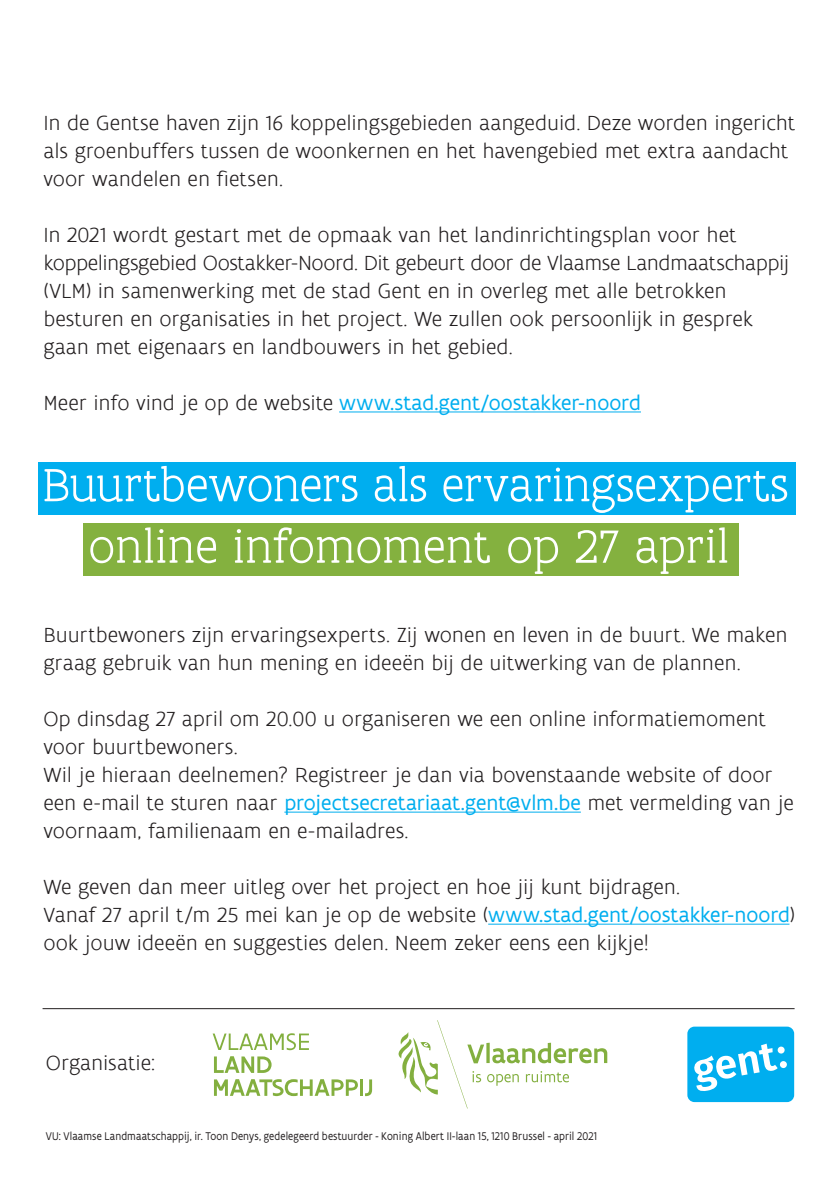
<style>
.page{position:relative;width:840px;height:1191px;background:#fff}
.page>*{position:absolute;margin:0;border:0;box-sizing:border-box;transform-origin:0 0}
.t1{font:300 50px "Flanders Art Serif";letter-spacing:-.01em;color:#fff}
.t2{font:300 22px/28px "Flanders Art Sans";letter-spacing:-.005em;color:#231f20}
.t3{font:22px "Flanders Art Sans";letter-spacing:-.005em;color:#00aeef}
.t4{font:12px "Flanders Art Sans";letter-spacing:.01em;color:#231f20;scale:.9 1}
.s1{font-weight:300;color:#231f20}
.s2{font-weight:400;color:#00aeef}
</style>
<div class="page">
<hr style="left:339px;top:411px;width:301px;height:1px;background:#00aeef">
<hr style="left:284px;top:811px;width:296px;height:1px;background:#00aeef">
<hr style="left:488px;top:923px;width:301px;height:1px;background:#00aeef">
<svg style="left:212px;top:1033px;width:97px;height:17px"></svg>
<svg style="left:214px;top:1056px;width:57px;height:17px"></svg>
<svg style="left:214px;top:1079px;width:144px;height:17px"></svg>
<hr style="left:360px;top:1079px;width:3px;height:16px;background:#83af3f">
<svg style="left:365px;top:1079px;width:7px;height:17px"></svg>
<svg style="left:398px;top:1020px;width:209px;height:88px"></svg>
<div style="left:687px;top:1026px;width:106px;height:76px;background:#00aeef;border-radius:7px"></div>
<svg style="left:694px;top:1043px;width:83px;height:48px"></svg>
<svg style="left:777px;top:1046px;width:7px;height:7px"></svg>
<svg style="left:779px;top:1060px;width:7px;height:8px"></svg>
<hr style="left:43px;top:1008px;width:751px;height:1px;background:#231f20">
<div style="left:39px;top:462px;width:756px;height:52px;background:#00aeef"></div>
<div style="left:84px;top:524px;width:654px;height:52px;background:#84b13f"></div>
<p class="t2" style="left:43px;top:109px;width:753px">In de Gentse haven zijn 16 koppelingsgebieden aangeduid. Deze worden ingericht als groenbuffers tussen de woonkernen en het havengebied met extra aandacht voor wandelen en fietsen.</p>
<p class="t2" style="left:43px;top:221px;width:747px">In 2021 wordt gestart met de opmaak van het landinrichtingsplan voor het koppelingsgebied Oostakker-Noord. Dit gebeurt door de Vlaamse Landmaatschappij (VLM) in samenwerking met de stad Gent en in overleg met alle betrokken besturen en organisaties in het project. We zullen ook persoonlijk in gesprek gaan met eigenaars en landbouwers in het gebied.</p>
<p class="t3" style="left:43px;top:389px;width:598px"><span class="s1">Meer info vind je op de website</span> www.stad.gent/oostakker-noord</p>
<p class="t1" style="left:43px;top:455px;width:747px">Buurtbewoners als ervaringsexperts</p>
<p class="t1" style="left:88px;top:517px;width:642px">online infomoment op 27 april</p>
<p class="t2" style="left:43px;top:621px;width:745px">Buurtbewoners zijn ervaringsexperts. Zij wonen en leven in de buurt. We maken graag gebruik van hun mening en ideeën bij de uitwerking van de plannen.</p>
<p class="t2" style="left:43px;top:705px;width:723px">Op dinsdag 27 april om 20.00 u organiseren we een online informatiemoment voor buurtbewoners.</p>
<p class="t2" style="left:43px;top:761px;width:751px">Wil je hieraan deelnemen? Registreer je dan via bovenstaande website of door een e-mail te sturen naar <span class="s2">projectsecretariaat.gent@vlm.be</span> met vermelding van je voornaam, familienaam en e-mailadres.</p>
<p class="t2" style="left:43px;top:873px;width:637px">We geven dan meer uitleg over het project en hoe jij kunt bijdragen.</p>
<p class="t2" style="left:43px;top:901px;width:752px">Vanaf 27 april t/m 25 mei kan je op de website (<span class="s2">www.stad.gent/oostakker-noord</span>) ook jouw ideeën en suggesties delen. Neem zeker eens een kijkje!</p>
<p class="t2" style="left:46px;top:1049px;width:111px">Organisatie:</p>
<p class="t4" style="left:46px;top:1129px;width:613px">VU: Vlaamse Landmaatschappij, ir. Toon Denys, gedelegeerd bestuurder - Koning Albert II-laan 15, 1210 Brussel - april 2021</p>
</div>
